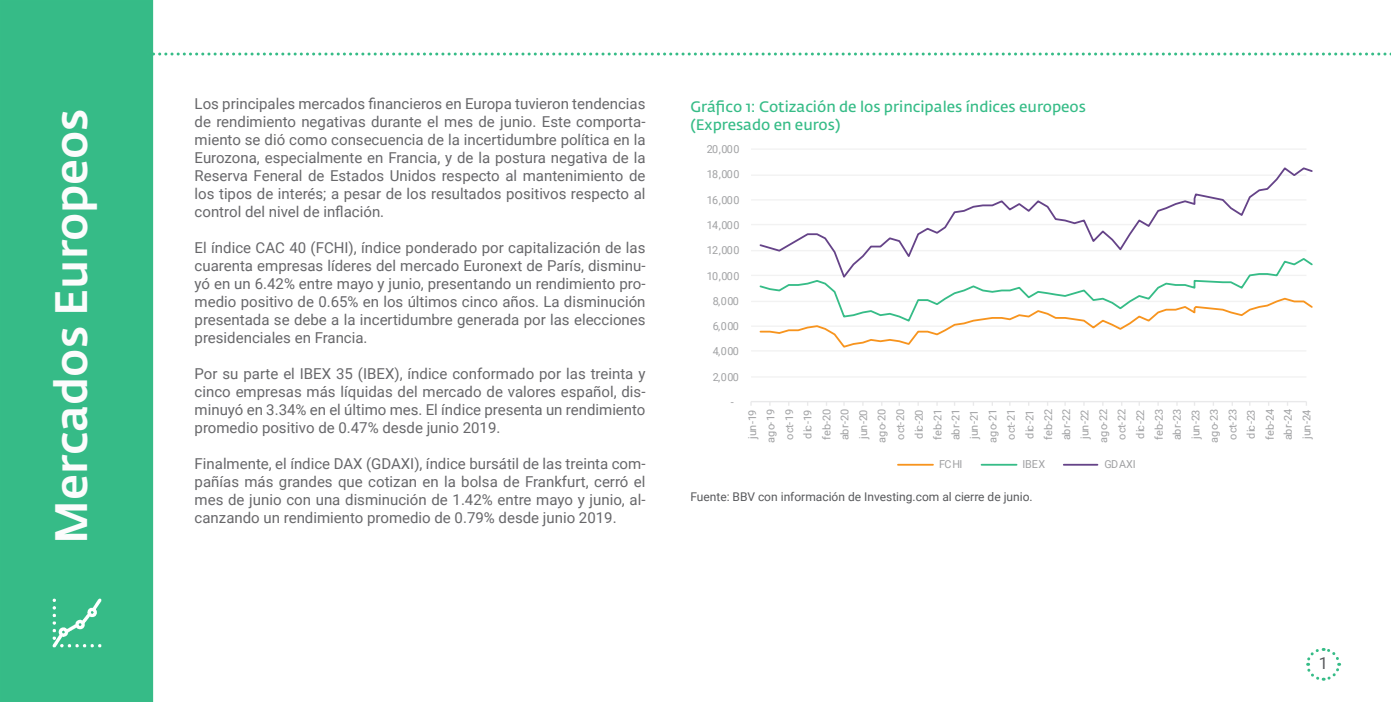
<style>
.page{position:relative;width:1391px;height:702px;background:#fff}
.page>*{position:absolute;margin:0;border:0;box-sizing:border-box;transform-origin:0 0}
.t1{font:500 45px "Fedra Sans Std";color:#fcfcfc}
.t2{font:16.5px "Roboto";color:#58595c}
.t3{font:15px/18px "Roboto";color:#67676a;text-align:justify}
.t4{font:15px "Fedra Sans Std";color:#36bc87}
.t5{font:12px "Roboto";color:#58595c}
.t6{font:10.95px "Roboto";letter-spacing:-.055em;color:#a0a1a3}
.t7{font:10.8px/18.5px "Roboto";letter-spacing:-.045em;color:#a0a1a3;text-align:center}
</style>
<div class="page">
<div style="left:1px;top:1px;width:151px;height:700px;background:#36bb87"></div>
<div style="left:0;top:0;width:153px;height:702px;border:2px solid #36bc87"></div>
<svg style="left:150px;top:53px;width:1241px;height:3px"></svg>
<svg style="left:1306px;top:648px;width:35px;height:33px"></svg>
<img style="left:52px;top:598px;width:50px;height:50px">
<hr style="left:751px;top:376px;width:555px;height:1px;background:#f2f2f2">
<hr style="left:751px;top:350px;width:555px;height:1px;background:#f2f2f2">
<hr style="left:751px;top:325px;width:555px;height:2px;background:#f2f2f2">
<hr style="left:751px;top:301px;width:555px;height:1px;background:#f2f2f2">
<hr style="left:751px;top:275px;width:555px;height:1px;background:#f2f2f2">
<hr style="left:751px;top:250px;width:555px;height:1px;background:#f2f2f2">
<hr style="left:751px;top:224px;width:555px;height:1px;background:#f2f2f2">
<hr style="left:751px;top:199px;width:555px;height:1px;background:#f2f2f2">
<hr style="left:751px;top:174px;width:555px;height:2px;background:#f2f2f2">
<hr style="left:751px;top:148px;width:555px;height:2px;background:#f2f2f2">
<hr style="left:751px;top:401px;width:555px;height:1px;background:#e9e9ea">
<svg style="left:759px;top:280px;width:554px;height:68px"></svg>
<svg style="left:759px;top:167px;width:554px;height:113px"></svg>
<hr style="left:898px;top:464px;width:35px;height:1px;background:#f7941e">
<hr style="left:981px;top:464px;width:35px;height:1px;background:#36bc87">
<hr style="left:1063px;top:464px;width:34px;height:1px;background:#654388">
<p class="t1" style="left:43px;top:544px;width:437px;rotate:-90deg">Mercados Europeos</p>
<p class="t3" style="left:195px;top:94px;width:452px">Los principales mercados financieros en Europa tuvieron tendencias de rendimiento negativas durante el mes de junio. Este comporta&shy;miento se dió como consecuencia de la incertidumbre política en la Eurozona, especialmente en Francia, y de la postura negativa de la Reserva Feneral de Estados Unidos respecto al mantenimiento de los tipos de interés; a pesar de los resultados positivos respecto al control del nivel de inflación.</p>
<p class="t3" style="left:195px;top:238px;width:452px">El índice CAC 40 (FCHI), índice ponderado por capitalización de las cuarenta empresas líderes del mercado Euronext de París, disminu&shy;yó en un 6.42% entre mayo y junio, presentando un rendimiento pro&shy;medio positivo de 0.65% en los últimos cinco años. La disminución presentada se debe a la incertidumbre generada por las elecciones presidenciales en Francia.</p>
<p class="t3" style="left:195px;top:364px;width:452px">Por su parte el IBEX 35 (IBEX), índice conformado por las treinta y cinco empresas más líquidas del mercado de valores español, dis&shy;minuyó en 3.34% en el último mes. El índice presenta un rendimiento promedio positivo de 0.47% desde junio 2019.</p>
<p class="t3" style="left:195px;top:454px;width:452px">Finalmente, el índice DAX (GDAXI), índice bursátil de las treinta com&shy;pañías más grandes que cotizan en la bolsa de Frankfurt, cerró el mes de junio con una disminución de 1.42% entre mayo y junio, al&shy;canzando un rendimiento promedio de 0.79% desde junio 2019.</p>
<p class="t4" style="left:690px;top:97px;width:397px">Gráfico 1: Cotización de los principales índices europeos</p>
<p class="t4" style="left:690px;top:115px;width:152px">(Expresado en euros)</p>
<p class="t6" style="left:706px;top:142px;width:35px">20,000</p>
<p class="t6" style="left:706px;top:167px;width:35px">18,000</p>
<p class="t6" style="left:706px;top:192px;width:35px">16,000</p>
<p class="t6" style="left:706px;top:217px;width:35px">14,000</p>
<p class="t6" style="left:706px;top:243px;width:35px">12,000</p>
<p class="t6" style="left:706px;top:268px;width:35px">10,000</p>
<p class="t6" style="left:712px;top:293px;width:28px">8,000</p>
<p class="t6" style="left:712px;top:318px;width:28px">6,000</p>
<p class="t6" style="left:712px;top:344px;width:28px">4,000</p>
<p class="t6" style="left:712px;top:369px;width:28px">2,000</p>
<p class="t6" style="left:730px;top:394px;width:4px">-</p>
<p class="t7" style="left:742px;top:442px;width:35px;rotate:-90deg">jun-19 ago-19 oct-19 dic-19 feb-20 abr-20 jun-20 ago-20 oct-20 dic-20 feb-21 abr-21 jun-21 ago-21 oct-21 dic-21 feb-22 abr-22 jun-22 ago-22 oct-22 dic-22 feb-23 abr-23 jun-23 ago-23 oct-23 dic-23 feb-24 abr-24 jun-24</p>
<p class="t6" style="left:939px;top:456px;width:25px">FCHI</p>
<p class="t6" style="left:1022px;top:456px;width:24px">IBEX</p>
<p class="t6" style="left:1104px;top:456px;width:33px">GDAXI</p>
<p class="t5" style="left:690px;top:488px;width:344px">Fuente: BBV con información de Investing.com al cierre de junio.</p>
<p class="t2" style="left:1318px;top:651px;width:11px">1</p>
</div>
